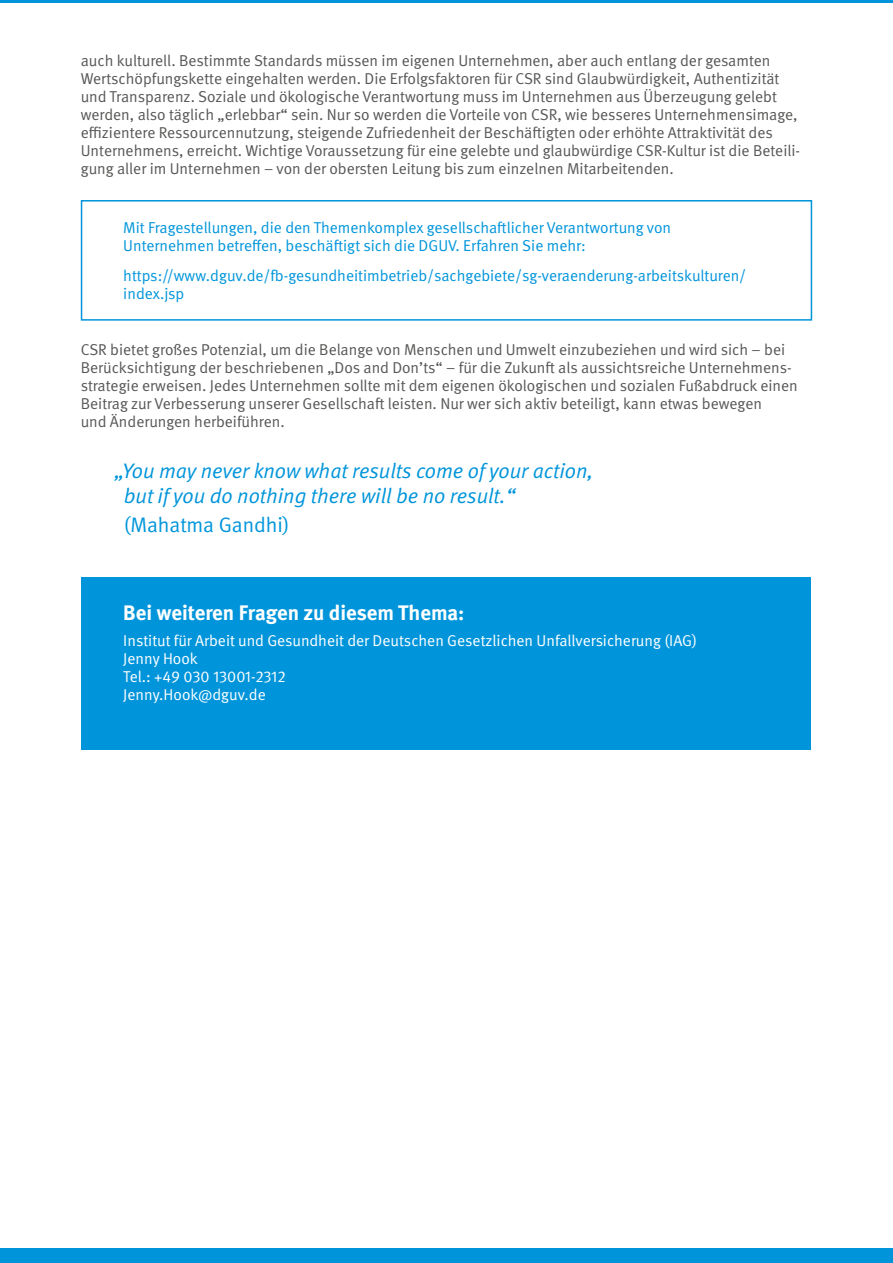
<style>
.page{position:relative;width:893px;height:1263px;background:#fff}
.page>*{position:absolute;margin:0;border:0;box-sizing:border-box;transform-origin:0 0}
.t1{font:italic 21px/25.2px "DGUV Meta";color:#0095db}
.t2{font:700 21px "DGUV Meta";color:#fff}
.t3{font:21px "DGUV Meta";letter-spacing:-.005em;color:#0095db}
.t4{font:15.75px/18px "DGUV Meta";color:#575756}
.t5{font:15.75px/18px "DGUV Meta";color:#0095db}
.t6{font:15.75px/18px "DGUV Meta";color:#fff}
</style>
<div class="page">
<div style="left:82px;top:577px;width:729px;height:173px;background:#0095db"></div>
<hr style="left:0;top:0;width:893px;height:2px;background:#0095db">
<div style="left:81px;top:200px;width:731px;height:121px;border:2px solid #0095db"></div>
<div style="left:0;top:1248px;width:893px;height:15px;background:#0095db"></div>
<p class="t4" style="left:81px;top:52px;width:721px">auch kulturell. Bestimmte Standards müssen im eigenen Unternehmen, aber auch entlang der gesamten Wertschöpfungskette eingehalten werden. Die Erfolgsfaktoren für CSR sind Glaubwürdigkeit, Authentizität und Transparenz. Soziale und ökologische Verantwortung muss im Unternehmen aus Überzeugung gelebt werden, also täglich „erlebbar“ sein. Nur so werden die Vorteile von CSR, wie besseres Unternehmensimage, effizientere Ressourcennutzung, steigende Zufriedenheit der Beschäftigten oder erhöhte Attraktivität des Unternehmens, erreicht. Wichtige Voraussetzung für eine gelebte und glaubwürdige CSR-Kultur ist die Beteili&shy;gung aller im Unternehmen – von der obersten Leitung bis zum einzelnen Mitarbeitenden.</p>
<p class="t5" style="left:123px;top:219px;width:549px">Mit Fragestellungen, die den Themenkomplex gesellschaftlicher Verantwortung von<br>Unternehmen betreffen, beschäftigt sich die DGUV. Erfahren Sie mehr:</p>
<p class="t5" style="left:123px;top:267px;width:624px">https://www.dguv.de/fb-gesundheitimbetrieb/sachgebiete/sg-veraenderung-arbeitskulturen/ index.jsp</p>
<p class="t4" style="left:81px;top:341px;width:718px">CSR bietet großes Potenzial, um die Belange von Menschen und Umwelt einzubeziehen und wird sich – bei Berücksichtigung der beschriebenen „Dos and Don’ts“ – für die Zukunft als aussichtsreiche Unternehmens&shy;strategie erweisen. Jedes Unternehmen sollte mit dem eigenen ökologischen und sozialen Fußabdruck einen Beitrag zur Verbesserung unserer Gesellschaft leisten. Nur wer sich aktiv beteiligt, kann etwas bewegen<br>und Änderungen herbeiführen.</p>
<h1 class="t1" style="left:124px;top:458px;width:471px;text-indent:-9px">„You may never know what results come of your action, but if you do nothing there will be no result.“</h1>
<h1 class="t3" style="left:124px;top:512px;width:167px">(Mahatma Gandhi)</h1>
<h1 class="t2" style="left:123px;top:600px;width:343px">Bei weiteren Fragen zu diesem Thema:</h1>
<p class="t6" style="left:123px;top:632px;width:575px">Institut für Arbeit und Gesundheit der Deutschen Gesetzlichen Unfallversicherung (IAG)<br>Jenny Hook<br>Tel.: +49 030 13001-2312<br>Jenny.Hook@dguv.de</p>
</div>
